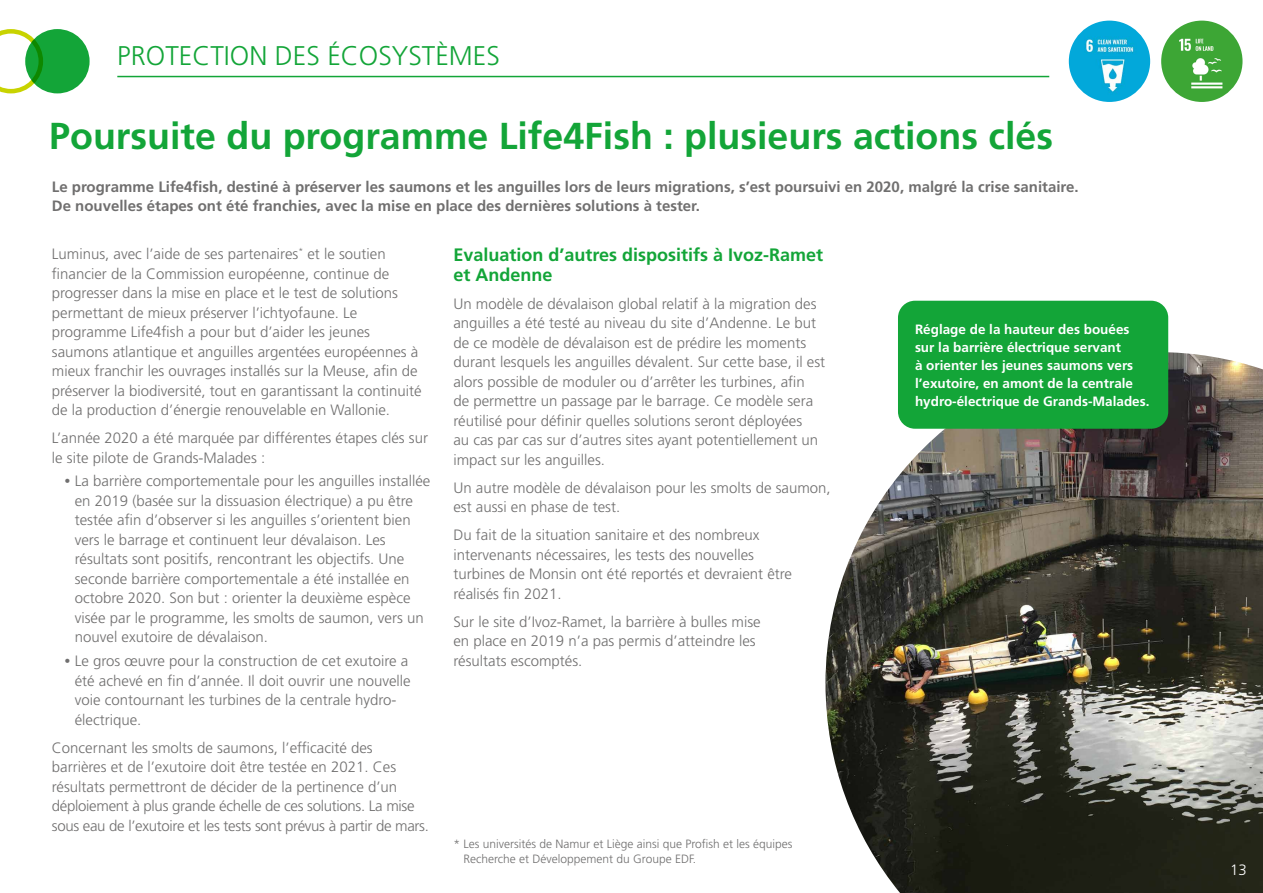
<style>
.page{position:relative;width:1263px;height:893px;background:#fff}
.page>*{position:absolute;margin:0;border:0;box-sizing:border-box;transform-origin:0 0}
.t1{font:700 37.5px "Frutiger LT Std";color:#13a538}
.t2{font:300 27px "Frutiger LT Std";color:#13a538}
.t3{font:700 18px/19.5px "Frutiger LT Std";color:#13a538}
.t4{font:300 15px/19.5px "Frutiger LT Std";color:#706f6f}
.t5{font:700 15px/19.5px "Frutiger LT Std";color:#706f6f}
.t6{font:300 15px "Frutiger LT Std";color:#fff}
.t7{font:700 13.5px/18px "Frutiger LT Std";color:#fff}
.t8{font:300 12px/15px "Frutiger LT Std";color:#706f6f}
.s1{font-size:12px}
</style>
<div class="page">
<div style="left:25px;top:29px;width:65px;height:64px;background:#13a538;border-radius:50%"></div>
<svg style="left:0;top:29px;width:43px;height:64px"></svg>
<hr style="left:117px;top:76px;width:932px;height:1px;background:#13a538">
<img style="left:1069px;top:21px;width:81px;height:81px;border-radius:41px">
<img style="left:1161px;top:21px;width:81px;height:81px;border-radius:41px">
<img style="left:825px;top:352px;width:438px;height:541px">
<div style="left:898px;top:301px;width:270px;height:128px;background:#13a538;border-radius:17px"></div>
<h2 class="t2" style="left:117px;top:40px;width:384px">PROTECTION DES ÉCOSYSTÈMES</h2>
<h1 class="t1" style="left:49px;top:114px;width:1005px">Poursuite du programme Life4Fish : plusieurs actions clés</h1>
<p class="t5" style="left:52px;top:177px;width:1028px">Le programme Life4fish, destiné à préserver les saumons et les anguilles lors de leurs migrations, s’est poursuivi en 2020, malgré la crise sanitaire.<br>De nouvelles étapes ont été franchies, avec la mise en place des dernières solutions à tester.</p>
<p class="t4" style="left:52px;top:244px;width:371px">Luminus, avec l’aide de ses partenaires<sup>*</sup> et le soutien financier de la Commission européenne, continue de progresser dans la mise en place et le test de solutions permettant de mieux préserver l’ichtyofaune. Le programme Life4fish a pour but d’aider les jeunes saumons atlantique et anguilles argentées européennes à mieux franchir les ouvrages installés sur la Meuse, afin de préserver la biodiversité, tout en garantissant la continuité de la production d’énergie renouvelable en Wallonie.</p>
<p class="t4" style="left:52px;top:428px;width:378px">L’année 2020 a été marquée par différentes étapes clés sur le site pilote de Grands-Malades :</p>
<p class="t4" style="left:75px;top:472px;width:357px;text-indent:-10px"><span class="s1">•</span> La barrière comportementale pour les anguilles installée en 2019 (basée sur la dissuasion électrique) a pu être testée afin d’observer si les anguilles s’orientent bien vers le barrage et continuent leur dévalaison. Les résultats sont positifs, rencontrant les objectifs. Une seconde barrière comportementale a été installée en octobre 2020. Son but : orienter la deuxième espèce visée par le programme, les smolts de saumon, vers un nouvel exutoire de dévalaison.</p>
<p class="t4" style="left:75px;top:651px;width:337px;text-indent:-10px"><span class="s1">•</span> Le gros œuvre pour la construction de cet exutoire a été achevé en fin d’année. Il doit ouvrir une nouvelle voie contournant les turbines de la centrale hydro&shy;électrique.</p>
<p class="t4" style="left:52px;top:738px;width:378px">Concernant les smolts de saumons, l’efficacité des barrières et de l’exutoire doit être testée en 2021. Ces résultats permettront de décider de la pertinence d’un déploiement à plus grande échelle de ces solutions. La mise sous eau de l’exutoire et les tests sont prévus à partir de mars.</p>
<p class="t3" style="left:453px;top:245px;width:371px">Evaluation d’autres dispositifs à Ivoz-Ramet et Andenne</p>
<p class="t4" style="left:453px;top:294px;width:373px">Un modèle de dévalaison global relatif à la migration des anguilles a été testé au niveau du site d’Andenne. Le but de ce modèle de dévalaison est de prédire les moments durant lesquels les anguilles dévalent. Sur cette base, il est alors possible de moduler ou d’arrêter les turbines, afin<br>de permettre un passage par le barrage. Ce modèle sera réutilisé pour définir quelles solutions seront déployées<br>au cas par cas sur d’autres sites ayant potentiellement un impact sur les anguilles.</p>
<p class="t4" style="left:453px;top:478px;width:379px">Un autre modèle de dévalaison pour les smolts de saumon, est aussi en phase de test.</p>
<p class="t4" style="left:453px;top:526px;width:340px">Du fait de la situation sanitaire et des nombreux intervenants nécessaires, les tests des nouvelles turbines de Monsin ont été reportés et devraient être réalisés fin 2021.</p>
<p class="t4" style="left:453px;top:612px;width:309px">Sur le site d’Ivoz-Ramet, la barrière à bulles mise en place en 2019 n’a pas permis d’atteindre les résultats escomptés.</p>
<p class="t8" style="left:463px;top:837px;width:331px;text-indent:-10px">* Les universités de Namur et Liège ainsi que Profish et les équipes<br>Recherche et Développement du Groupe EDF.</p>
<p class="t7" style="left:915px;top:320px;width:236px">Réglage de la hauteur des bouées sur la barrière électrique servant<br>à orienter les jeunes saumons vers l’exutoire, en amont de la centrale hydro-électrique de Grands-Malades.</p>
<p class="t6" style="left:1230px;top:861px;width:18px">13</p>
</div>
